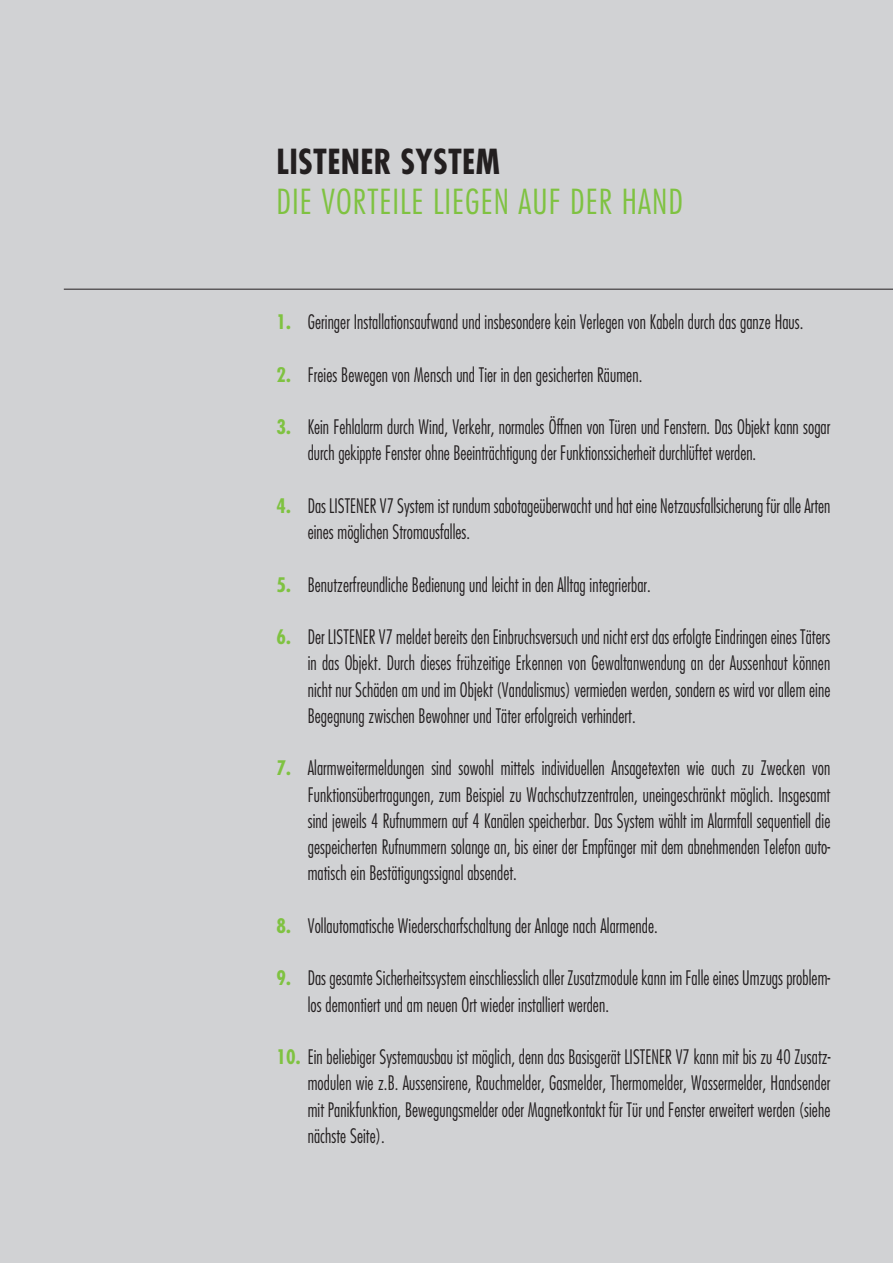
<style>
.page{position:relative;width:893px;height:1263px;background:#d1d2d4}
.page>*{position:absolute;margin:0;border:0;box-sizing:border-box;transform-origin:0 0}
.t1{font:300 condensed 33.6px "Futura";letter-spacing:.03em;color:#7fc241;scale:1.05 1}
.t2{font:700 condensed 33.6px "Futura";letter-spacing:.01em;color:#231f20}
.t3{font:300 condensed 19.5px/26.2px "Futura";letter-spacing:.005em;color:#231f20;scale:.9 1}
.t4{font:700 condensed 19.5px "Futura";color:#7fc241}
.s1{font-weight:700;color:#7fc241}
</style>
<div class="page">
<hr style="left:64px;top:289px;width:829px;height:1px;background:#231f20">
<h1 class="t2" style="left:277px;top:140px;width:225px">LISTENER SYSTEM</h1>
<h1 class="t1" style="left:277px;top:182px;width:389px">DIE VORTEILE LIEGEN AUF DER HAND</h1>
<p class="t4" style="left:277px;top:310px;width:16px">1.</p>
<p class="t4" style="left:277px;top:362px;width:16px">2.</p>
<p class="t4" style="left:277px;top:415px;width:16px">3.</p>
<p class="t4" style="left:277px;top:494px;width:16px">4.</p>
<p class="t4" style="left:277px;top:572px;width:16px">5.</p>
<p class="t4" style="left:277px;top:625px;width:16px">6.</p>
<p class="t4" style="left:277px;top:756px;width:16px">7.</p>
<p class="t4" style="left:277px;top:914px;width:16px">8.</p>
<p class="t4" style="left:277px;top:966px;width:16px">9.</p>
<p class="t3" style="left:308px;top:309px;width:552px">Geringer Installationsaufwand und insbesondere kein Verlegen von Kabeln durch das ganze Haus.</p>
<p class="t3" style="left:308px;top:361px;width:373px">Freies Bewegen von Mensch und Tier in den gesicherten Räumen.</p>
<p class="t3" style="left:308px;top:414px;width:582px">Kein Fehlalarm durch Wind, Verkehr, normales Öffnen von Türen und Fenstern. Das Objekt kann sogar durch gekippte Fenster ohne Beeinträchtigung der Funktionssicherheit durchlüftet werden.</p>
<p class="t3" style="left:308px;top:492px;width:582px">Das LISTENER V7 System ist rundum sabotageüberwacht und hat eine Netzausfallsicherung für alle Arten eines möglichen Stromausfalles.</p>
<p class="t3" style="left:308px;top:571px;width:383px">Benutzerfreundliche Bedienung und leicht in den Alltag integrierbar.</p>
<p class="t3" style="left:308px;top:624px;width:582px;text-align:justify">Der LISTENER V7 meldet bereits den Einbruchsversuch und nicht erst das erfolgte Eindringen eines Täters in das Objekt. Durch dieses frühzeitige Erkennen von Gewaltanwendung an der Aussenhaut können nicht nur Schäden am und im Objekt (Vandalismus) vermieden werden, sondern es wird vor allem eine Begegnung zwischen Bewohner und Täter erfolgreich verhindert.</p>
<p class="t3" style="left:308px;top:755px;width:582px;text-align:justify">Alarmweitermeldungen sind sowohl mittels individuellen Ansagetexten wie auch zu Zwecken von Funktionsübertragungen, zum Beispiel zu Wachschutzzentralen, uneingeschränkt möglich. Insgesamt sind jeweils 4 Rufnummern auf 4 Kanälen speicherbar. Das System wählt im Alarmfall sequentiell die gespeicherten Rufnummern solange an, bis einer der Empfänger mit dem abnehmenden Telefon auto&shy;matisch ein Bestätigungssignal absendet.</p>
<p class="t3" style="left:308px;top:912px;width:390px">Vollautomatische Wiederscharfschaltung der Anlage nach Alarmende.</p>
<p class="t3" style="left:308px;top:965px;width:582px">Das gesamte Sicherheitssystem einschliesslich aller Zusatzmodule kann im Falle eines Umzugs problem&shy;los demontiert und am neuen Ort wieder installiert werden.</p>
<p class="t3" style="left:277px;top:1044px;width:617px"><span class="s1">10.</span> Ein beliebiger Systemausbau ist möglich, denn das Basisgerät LISTENER V7 kann mit bis zu 40 Zusatz-</p>
<p class="t3" style="left:308px;top:1070px;width:582px;text-align:justify">modulen wie z.B. Aussensirene, Rauchmelder, Gasmelder, Thermomelder, Wassermelder, Handsender mit Panikfunktion, Bewegungsmelder oder Magnetkontakt für Tür und Fenster erweitert werden (siehe nächste Seite).</p>
</div>
